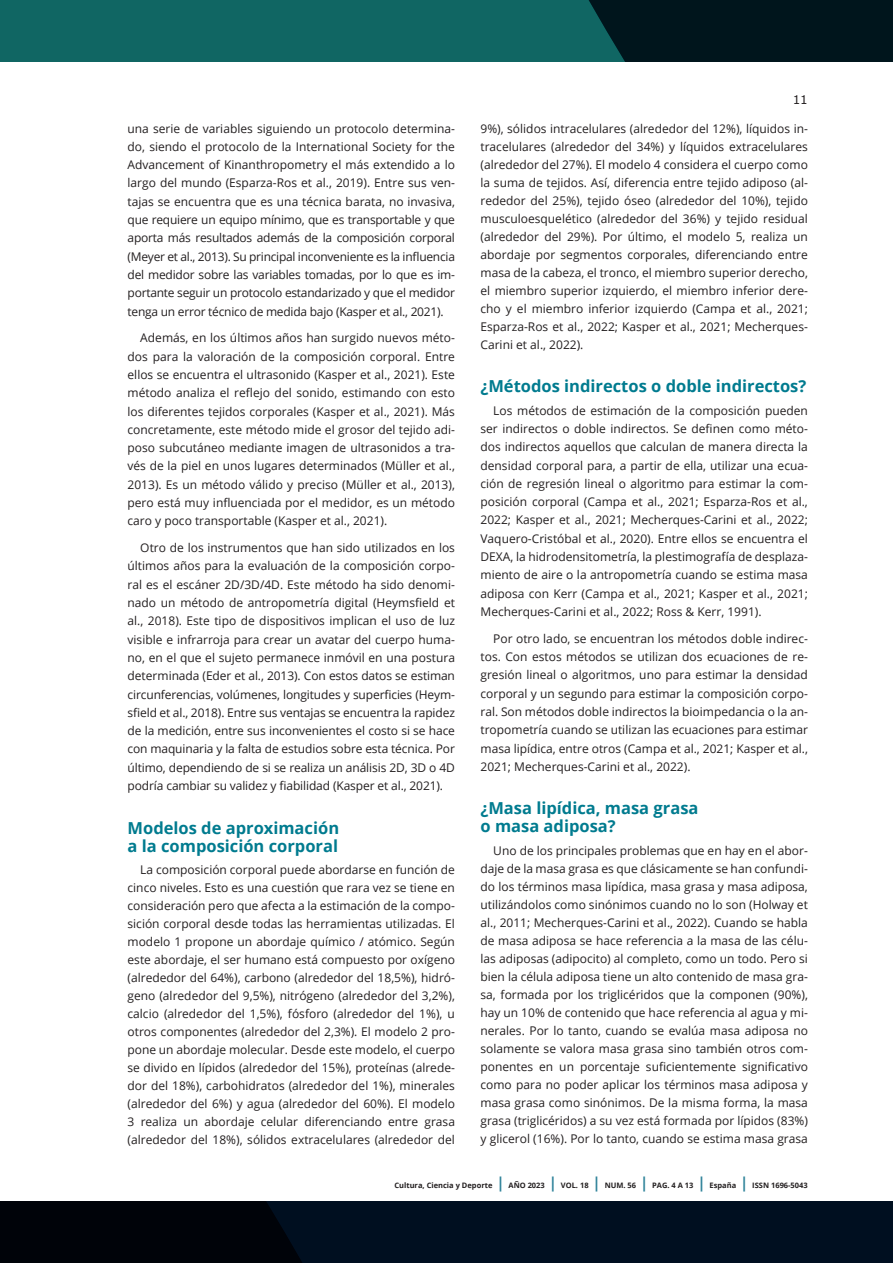
<style>
.page{position:relative;width:893px;height:1263px;background:#fff}
.page>*{position:absolute;margin:0;border:0;box-sizing:border-box;transform-origin:0 0}
.subtitulo_H3{font:700 16.5px/18px "Open Sans";color:#007b8f}
.Cuerpo_de_texto_P{font:12px/18.3px "Open Sans";color:#231f20;text-align:justify}
.t1{font:12px "Verdana";color:#231f20}
.maestras{font:700 7.5px "Open Sans";color:#231f20}
.s1{font-size:15px;color:#31849b}
</style>
<div class="page">
<svg style="left:0;top:1201px;width:893px;height:62px;background:#000b18"></svg>
<div style="left:0;top:0;width:893px;height:62px;background:#106663"></div>
<div style="left:589px;top:0;width:304px;height:62px;background:#00151c"></div>
<p class="t1" style="left:793px;top:91px;width:17px">11</p>
<p class="Cuerpo_de_texto_P" style="left:480px;top:119px;width:329px">9%), sólidos intracelulares (alrededor del 12%), líquidos in&shy;tracelulares (alrededor del 34%) y líquidos extracelulares (alrededor del 27%). El modelo 4 considera el cuerpo como la suma de tejidos. Así, diferencia entre tejido adiposo (al&shy;rededor del 25%), tejido óseo (alrededor del 10%), tejido musculoesquelético (alrededor del 36%) y tejido residual (alrededor del 29%). Por último, el modelo 5, realiza un abordaje por segmentos corporales, diferenciando entre masa de la cabeza, el tronco, el miembro superior derecho, el miembro superior izquierdo, el miembro inferior dere&shy;cho y el miembro inferior izquierdo (Campa et al., 2021; Esparza-Ros et al., 2022; Kasper et al., 2021; Mecherques-Carini et al., 2022).</p>
<p class="subtitulo_H3" style="left:480px;top:377px;width:327px">¿Métodos indirectos o doble indirectos?</p>
<p class="Cuerpo_de_texto_P" style="left:480px;top:401px;width:329px;text-indent:13px">Los métodos de estimación de la composición pueden ser indirectos o doble indirectos. Se definen como méto&shy;dos indirectos aquellos que calculan de manera directa la densidad corporal para, a partir de ella, utilizar una ecua&shy;ción de regresión lineal o algoritmo para estimar la com&shy;posición corporal (Campa et al., 2021; Esparza-Ros et al., 2022; Kasper et al., 2021; Mecherques-Carini et al., 2022; Vaquero-Cristóbal et al., 2020). Entre ellos se encuentra el DEXA, la hidrodensitometría, la plestimografía de desplaza&shy;miento de aire o la antropometría cuando se estima masa adiposa con Kerr (Campa et al., 2021; Kasper et al., 2021; Mecherques-Carini et al., 2022; Ross &amp; Kerr, 1991).</p>
<p class="Cuerpo_de_texto_P" style="left:480px;top:629px;width:329px;text-indent:13px">Por otro lado, se encuentran los métodos doble indirec&shy;tos. Con estos métodos se utilizan dos ecuaciones de re&shy;gresión lineal o algoritmos, uno para estimar la densidad corporal y un segundo para estimar la composición corpo&shy;ral. Son métodos doble indirectos la bioimpedancia o la an&shy;tropometría cuando se utilizan las ecuaciones para estimar masa lipídica, entre otros (Campa et al., 2021; Kasper et al., 2021; Mecherques-Carini et al., 2022).</p>
<p class="subtitulo_H3" style="left:480px;top:799px;width:219px">¿Masa lipídica, masa grasa o masa adiposa?</p>
<p class="Cuerpo_de_texto_P" style="left:480px;top:841px;width:329px;text-indent:13px">Uno de los principales problemas que en hay en el abor&shy;daje de la masa grasa es que clásicamente se han confundi&shy;do los términos masa lipídica, masa grasa y masa adiposa, utilizándolos como sinónimos cuando no lo son (Holway et al., 2011; Mecherques-Carini et al., 2022). Cuando se habla de masa adiposa se hace referencia a la masa de las célu&shy;las adiposas (adipocito) al completo, como un todo. Pero si bien la célula adiposa tiene un alto contenido de masa gra&shy;sa, formada por los triglicéridos que la componen (90%), hay un 10% de contenido que hace referencia al agua y mi&shy;nerales. Por lo tanto, cuando se evalúa masa adiposa no solamente se valora masa grasa sino también otros com&shy;ponentes en un porcentaje suficientemente significativo como para no poder aplicar los términos masa adiposa y masa grasa como sinónimos. De la misma forma, la masa grasa (triglicéridos) a su vez está formada por lípidos (83%) y glicerol (16%). Por lo tanto, cuando se estima masa grasa</p>
<p class="Cuerpo_de_texto_P" style="left:128px;top:119px;width:329px">una serie de variables siguiendo un protocolo determina&shy;do, siendo el protocolo de la International Society for the Advancement of Kinanthropometry el más extendido a lo largo del mundo (Esparza-Ros et al., 2019). Entre sus ven&shy;tajas se encuentra que es una técnica barata, no invasiva, que requiere un equipo mínimo, que es transportable y que aporta más resultados además de la composición corporal (Meyer et al., 2013). Su principal inconveniente es la influencia del medidor sobre las variables tomadas, por lo que es im&shy;portante seguir un protocolo estandarizado y que el medidor tenga un error técnico de medida bajo (Kasper et al., 2021).</p>
<p class="Cuerpo_de_texto_P" style="left:128px;top:328px;width:329px;text-indent:13px">Además, en los últimos años han surgido nuevos méto&shy;dos para la valoración de la composición corporal. Entre ellos se encuentra el ultrasonido (Kasper et al., 2021). Este método analiza el reflejo del sonido, estimando con esto los diferentes tejidos corporales (Kasper et al., 2021). Más concretamente, este método mide el grosor del tejido adi&shy;poso subcutáneo mediante imagen de ultrasonidos a tra&shy;vés de la piel en unos lugares determinados (Müller et al., 2013). Es un método válido y preciso (Müller et al., 2013), pero está muy influenciada por el medidor, es un método caro y poco transportable (Kasper et al., 2021).</p>
<p class="Cuerpo_de_texto_P" style="left:128px;top:538px;width:329px;text-indent:13px">Otro de los instrumentos que han sido utilizados en los últimos años para la evaluación de la composición corpo&shy;ral es el escáner 2D/3D/4D. Este método ha sido denomi&shy;nado un método de antropometría digital (Heymsfield et al., 2018). Este tipo de dispositivos implican el uso de luz visible e infrarroja para crear un avatar del cuerpo huma&shy;no, en el que el sujeto permanece inmóvil en una postura determinada (Eder et al., 2013). Con estos datos se estiman circunferencias, volúmenes, longitudes y superficies (Heym&shy;sfield et al., 2018). Entre sus ventajas se encuentra la rapidez de la medición, entre sus inconvenientes el costo si se hace con maquinaria y la falta de estudios sobre esta técnica. Por último, dependiendo de si se realiza un análisis 2D, 3D o 4D podría cambiar su validez y fiabilidad (Kasper et al., 2021).</p>
<p class="subtitulo_H3" style="left:128px;top:818px;width:213px">Modelos de aproximación a la composición corporal</p>
<p class="Cuerpo_de_texto_P" style="left:128px;top:860px;width:329px;text-indent:13px">La composición corporal puede abordarse en función de cinco niveles. Esto es una cuestión que rara vez se tiene en consideración pero que afecta a la estimación de la compo&shy;sición corporal desde todas las herramientas utilizadas. El modelo 1 propone un abordaje químico / atómico. Según este abordaje, el ser humano está compuesto por oxígeno (alrededor del 64%), carbono (alrededor del 18,5%), hidró&shy;geno (alrededor del 9,5%), nitrógeno (alrededor del 3,2%), calcio (alrededor del 1,5%), fósforo (alrededor del 1%), u otros componentes (alrededor del 2,3%). El modelo 2 pro&shy;pone un abordaje molecular. Desde este modelo, el cuerpo se divido en lípidos (alrededor del 15%), proteínas (alrede&shy;dor del 18%), carbohidratos (alrededor del 1%), minerales (alrededor del 6%) y agua (alrededor del 60%). El modelo 3 realiza un abordaje celular diferenciando entre grasa (alrededor del 18%), sólidos extracelulares (alrededor del</p>
<p class="maestras" style="left:394px;top:1180px;width:415px">Cultura, Ciencia y Deporte <span class="s1">|</span> AÑO 2023 <span class="s1">|</span> VOL. 18 <span class="s1">|</span> NUM. 56 <span class="s1">|</span> PAG. 4 A 13 <span class="s1">|</span> España <span class="s1">|</span> ISSN 1696-5043</p>
</div>
